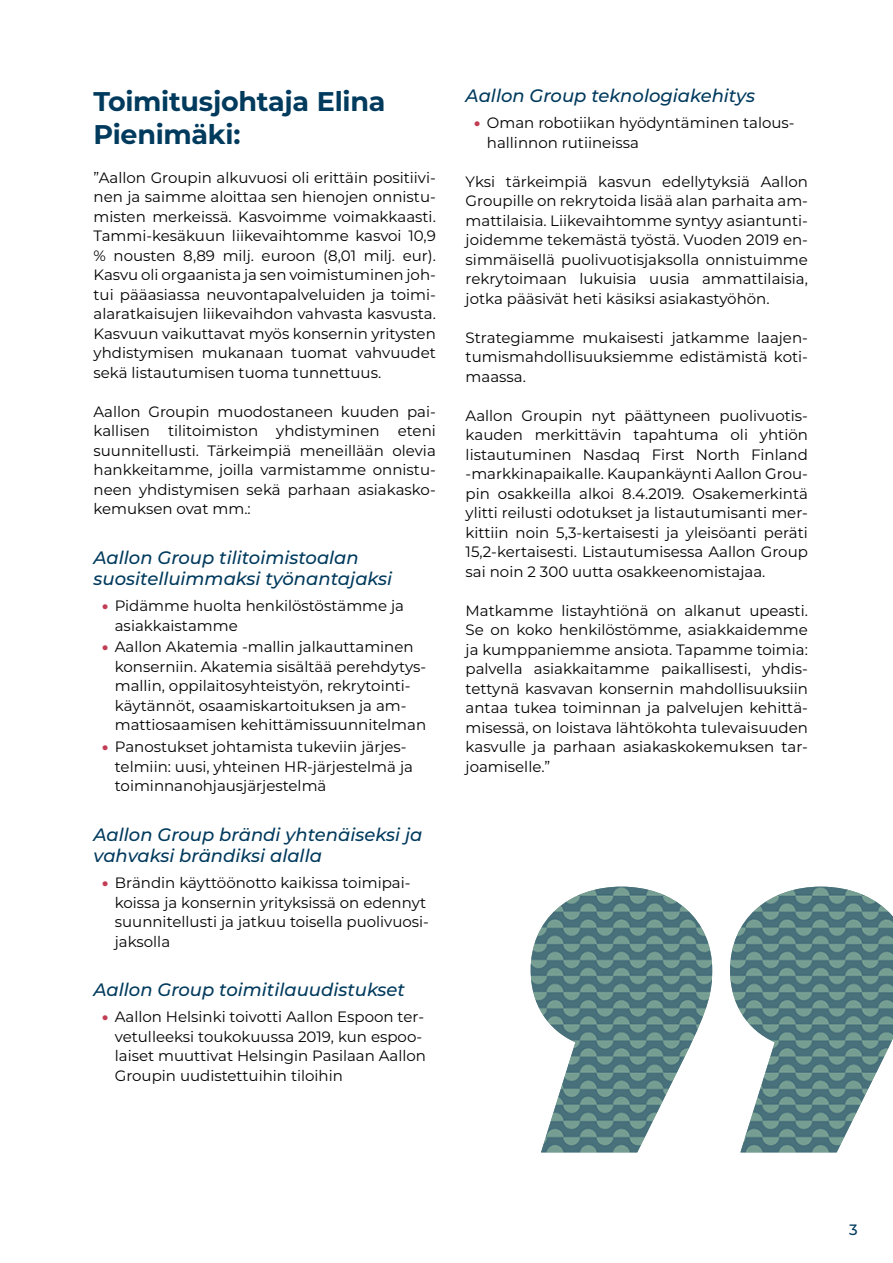
<style>
.page{position:relative;width:893px;height:1263px;background:#fff}
.page>*{position:absolute;margin:0;border:0;box-sizing:border-box;transform-origin:0 0}
.t1{font:700 27px/32.4px "Montserrat";letter-spacing:-.01em;color:#003a5d}
.t2{font:italic 500 18px/21.6px "Montserrat";color:#003a5d}
.Leipäteksti{font:15px/19.5px "Montserrat";color:#000;text-align:justify}
.t3{font:500 15px "Montserrat";color:#003a5d}
.s1{font-weight:900;color:#c23d54}
</style>
<div class="page">
<img style="left:531px;top:887px;width:362px;height:265px">
<p class="t1" style="left:94px;top:84px;width:293px">Toimitusjohtaja Elina<br>Pienimäki:</p>
<p class="Leipäteksti" style="left:94px;top:167px;width:344px">”Aallon Groupin alkuvuosi oli erittäin positiivi&shy;nen ja saimme aloittaa sen hienojen onnistu&shy;misten merkeissä. Kasvoimme voimakkaasti.<br>Tammi-kesäkuun liikevaihtomme kasvoi 10,9 % nousten 8,89 milj. euroon (8,01 milj. eur).<br>Kasvu oli orgaanista ja sen voimistuminen joh&shy;tui pääasiassa neuvontapalveluiden ja toimi&shy;alaratkaisujen liikevaihdon vahvasta kasvusta.<br>Kasvuun vaikuttavat myös konsernin yritysten yhdistymisen mukanaan tuomat vahvuudet sekä listautumisen tuoma tunnettuus.</p>
<p class="Leipäteksti" style="left:94px;top:401px;width:344px">Aallon Groupin muodostaneen kuuden pai&shy;kallisen tilitoimiston yhdistyminen eteni suunnitellusti. Tärkeimpiä meneillään olevia hankkeitamme, joilla varmistamme onnistu&shy;neen yhdistymisen sekä parhaan asiakasko&shy;kemuksen ovat mm.:</p>
<p class="t2" style="left:94px;top:546px;width:300px">Aallon Group tilitoimistoalan suositelluimmaksi työnantajaksi</p>
<p class="Leipäteksti" style="left:115px;top:596px;width:291px;text-indent:-13px"><span class="s1">•</span> Pidämme huolta henkilöstöstämme ja asiakkaistamme</p>
<p class="Leipäteksti" style="left:115px;top:637px;width:313px;text-align:left;text-indent:-13px"><span class="s1">•</span> Aallon Akatemia -mallin jalkauttaminen konserniin. Akatemia sisältää perehdytys&shy;mallin, oppilaitosyhteistyön, rekrytointi&shy;käytännöt, osaamiskartoituksen ja am&shy;mattiosaamisen kehittämissuunnitelman</p>
<p class="Leipäteksti" style="left:115px;top:736px;width:300px;text-align:left;text-indent:-13px"><span class="s1">•</span> Panostukset johtamista tukeviin järjes&shy;telmiin: uusi, yhteinen HR-järjestelmä ja toiminnanohjausjärjestelmä</p>
<p class="t2" style="left:94px;top:823px;width:330px">Aallon Group brändi yhtenäiseksi ja vahvaksi brändiksi alalla</p>
<p class="Leipäteksti" style="left:115px;top:872px;width:316px;text-align:left;text-indent:-13px"><span class="s1">•</span> Brändin käyttöönotto kaikissa toimipai&shy;koissa ja konsernin yrityksissä on edennyt suunnitellusti ja jatkuu toisella puolivuosi&shy;jaksolla</p>
<p class="t2" style="left:94px;top:978px;width:313px">Aallon Group toimitilauudistukset</p>
<p class="Leipäteksti" style="left:115px;top:1006px;width:313px;text-align:left;text-indent:-13px"><span class="s1">•</span> Aallon Helsinki toivotti Aallon Espoon ter&shy;vetulleeksi toukokuussa 2019, kun espoo&shy;laiset muuttivat Helsingin Pasilaan Aallon Groupin uudistettuihin tiloihin</p>
<p class="t2" style="left:466px;top:85px;width:291px">Aallon Group teknologiakehitys</p>
<p class="Leipäteksti" style="left:487px;top:113px;width:309px;text-indent:-13px"><span class="s1">•</span> Oman robotiikan hyödyntäminen talous&shy;hallinnon rutiineissa</p>
<p class="Leipäteksti" style="left:466px;top:171px;width:344px">Yksi tärkeimpiä kasvun edellytyksiä Aallon Groupille on rekrytoida lisää alan parhaita am&shy;mattilaisia. Liikevaihtomme syntyy asiantunti&shy;joidemme tekemästä työstä. Vuoden 2019 en&shy;simmäisellä puolivuotisjaksolla onnistuimme rekrytoimaan lukuisia uusia ammattilaisia, jotka pääsivät heti käsiksi asiakastyöhön.</p>
<p class="Leipäteksti" style="left:466px;top:327px;width:344px">Strategiamme mukaisesti jatkamme laajen&shy;tumismahdollisuuksiemme edistämistä koti&shy;maassa.</p>
<p class="Leipäteksti" style="left:466px;top:405px;width:344px">Aallon Groupin nyt päättyneen puolivuotis&shy;kauden merkittävin tapahtuma oli yhtiön listautuminen Nasdaq First North Finland -markkinapaikalle. Kaupankäynti Aallon Grou&shy;pin osakkeilla alkoi 8.4.2019. Osakemerkintä ylitti reilusti odotukset ja listautumisanti mer&shy;kittiin noin 5,3-kertaisesti ja yleisöanti peräti 15,2-kertaisesti. Listautumisessa Aallon Group sai noin 2 300 uutta osakkeenomistajaa.</p>
<p class="Leipäteksti" style="left:466px;top:600px;width:344px">Matkamme listayhtiönä on alkanut upeasti.<br>Se on koko henkilöstömme, asiakkaidemme ja kumppaniemme ansiota. Tapamme toimia: palvella asiakkaitamme paikallisesti, yhdis&shy;tettynä kasvavan konsernin mahdollisuuksiin antaa tukea toiminnan ja palvelujen kehittä&shy;misessä, on loistava lähtökohta tulevaisuuden kasvulle ja parhaan asiakaskokemuksen tar&shy;joamiselle.”</p>
<p class="t3" style="left:849px;top:1219px;width:10px">3</p>
</div>
